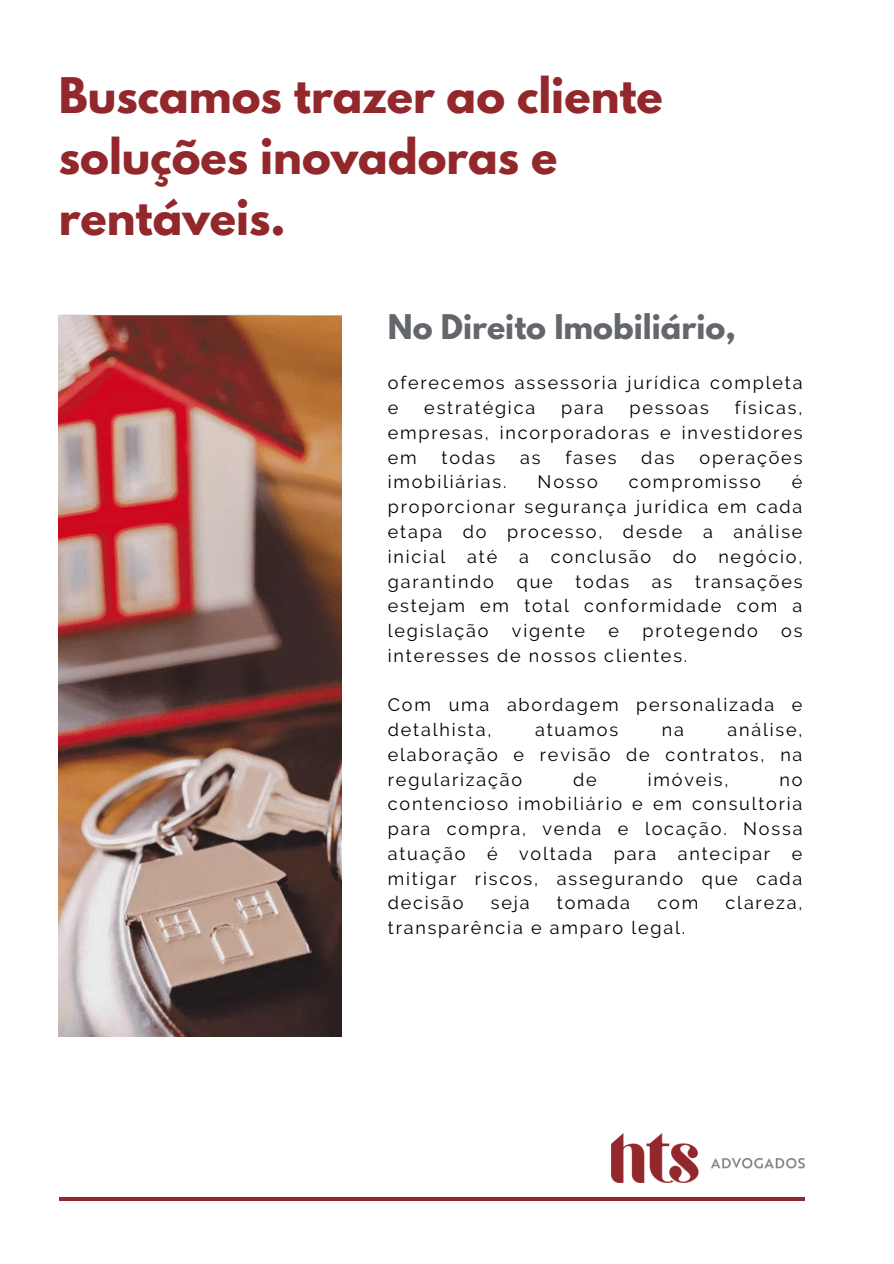
<style>
.page{position:relative;width:894px;height:1264px;background:#fff}
.page>*{position:absolute;margin:0;border:0;box-sizing:border-box;transform-origin:0 0}
.t1{font:700 43.5px/60.8px "League Spartan";color:#93282c}
.t2{font:700 30.15px "League Spartan";color:#63666a}
.t3{font:18px/24.8px "Raleway";letter-spacing:.1em;color:#000;text-align:justify}
</style>
<div class="page">
<img style="left:59px;top:314px;width:282px;height:722px">
<hr style="left:59px;top:1197px;width:745px;height:3px;background:#93282c">
<img style="left:611px;top:1133px;width:193px;height:49px">
<p class="t1" style="left:59px;top:71px;width:605px">Buscamos trazer ao cliente soluções inovadoras e rentáveis.</p>
<h1 class="t2" style="left:388px;top:312px;width:349px">No Direito Imobiliário,</h1>
<p class="t3" style="left:388px;top:371px;width:416px">oferecemos assessoria jurídica completa e</p>
<p class="t3" style="left:388px;top:395px;width:416px;text-indent:347px">físicas, empresas, incorporadoras e investidores em</p>
<p class="t3" style="left:424px;top:395px;width:112px">estratégica</p>
<p class="t3" style="left:561px;top:395px;width:44px">para</p>
<p class="t3" style="left:629px;top:395px;width:81px">pessoas</p>
<p class="t3" style="left:441px;top:445px;width:55px">todas</p>
<p class="t3" style="left:520px;top:445px;width:22px">as</p>
<p class="t3" style="left:565px;top:445px;width:53px">fases</p>
<p class="t3" style="left:641px;top:445px;width:35px">das</p>
<p class="t3" style="left:699px;top:445px;width:104px">operações</p>
<p class="t3" style="left:388px;top:470px;width:120px">imobiliárias.</p>
<p class="t3" style="left:537px;top:470px;width:62px">Nosso</p>
<p class="t3" style="left:628px;top:470px;width:133px">compromisso</p>
<p class="t3" style="left:388px;top:470px;width:416px;text-indent:404px">é proporcionar segurança jurídica em cada etapa do processo, desde a análise inicial até a conclusão do negócio, garantindo</p>
<p class="t3" style="left:388px;top:569px;width:416px;text-indent:307px">transações estejam em total conformidade com a legislação</p>
<p class="t3" style="left:516px;top:569px;width:37px">que</p>
<p class="t3" style="left:575px;top:569px;width:55px">todas</p>
<p class="t3" style="left:651px;top:569px;width:22px">as</p>
<p class="t3" style="left:512px;top:618px;width:75px">vigente</p>
<p class="t3" style="left:608px;top:618px;width:12px">e</p>
<p class="t3" style="left:642px;top:618px;width:117px">protegendo</p>
<p class="t3" style="left:781px;top:618px;width:23px">os</p>
<p class="t3" style="left:388px;top:643px;width:301px">interesses de nossos clientes.</p>
<h2 class="t3" style="left:388px;top:692px;width:416px">Com uma abordagem personalizada e detalhista,</h2>
<h2 class="t3" style="left:388px;top:717px;width:416px;text-indent:339px">análise, elaboração e revisão de contratos, na regularização</h2>
<h2 class="t3" style="left:535px;top:717px;width:85px">atuamos</h2>
<h2 class="t3" style="left:661px;top:717px;width:24px">na</h2>
<h2 class="t3" style="left:573px;top:767px;width:25px">de</h2>
<h2 class="t3" style="left:647px;top:767px;width:82px">imóveis,</h2>
<h2 class="t3" style="left:388px;top:767px;width:416px;text-indent:391px">no contencioso imobiliário e em consultoria para compra, venda e locação. Nossa atuação é voltada para antecipar e mitigar riscos, assegurando que cada decisão</h2>
<h2 class="t3" style="left:491px;top:890px;width:40px">seja</h2>
<h2 class="t3" style="left:556px;top:890px;width:75px">tomada</h2>
<h2 class="t3" style="left:657px;top:890px;width:42px">com</h2>
<h2 class="t3" style="left:725px;top:890px;width:78px">clareza,</h2>
<h2 class="t3" style="left:388px;top:915px;width:299px">transparência e amparo legal.</h2>
</div>
